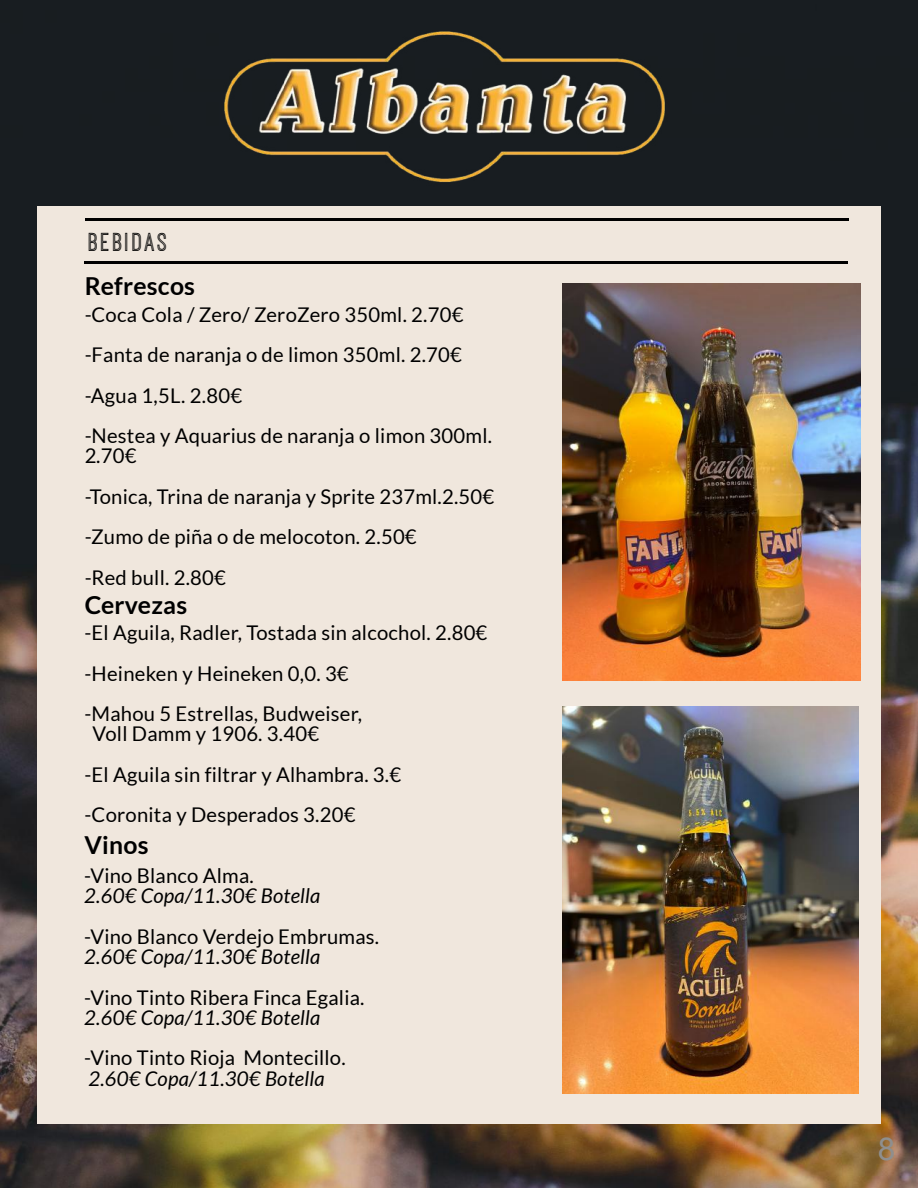
<style>
.page{position:relative;width:918px;height:1188px;background:#fff}
.page>*{position:absolute;margin:0;border:0;box-sizing:border-box;transform-origin:0 0}
.t1{font:31.5px "Arial";color:#8f8f8f}
.t2{font:27px "Ostrich Sans Inline";letter-spacing:.105em;color:#000}
.t3{font:700 24.75px "Lato";letter-spacing:.01em;color:#000}
.t4{font:20.25px/40.5px "Lato";letter-spacing:.01em;color:#000}
.t5{font:italic 20.25px "Lato";letter-spacing:.01em;color:#000}
</style>
<div class="page">
<img style="left:0;top:0;width:918px;height:1188px">
<div style="left:37px;top:206px;width:844px;height:918px;background:#f0e7dd"></div>
<hr style="left:84px;top:261px;width:84px;height:3px;background:#000">
<hr style="left:168px;top:261px;width:83px;height:3px;background:#000">
<hr style="left:251px;top:261px;width:83px;height:3px;background:#000">
<hr style="left:334px;top:261px;width:84px;height:3px;background:#000">
<hr style="left:418px;top:261px;width:83px;height:3px;background:#000">
<hr style="left:501px;top:261px;width:83px;height:3px;background:#000">
<hr style="left:584px;top:261px;width:84px;height:3px;background:#000">
<hr style="left:668px;top:261px;width:83px;height:3px;background:#000">
<hr style="left:751px;top:261px;width:84px;height:3px;background:#000">
<svg style="left:835px;top:261px;width:12px;height:3px"></svg>
<img style="left:562px;top:284px;width:298px;height:397px">
<img style="left:562px;top:707px;width:296px;height:387px">
<img style="left:57px;top:0;width:804px;height:221px">
<h2 class="t2" style="left:89px;top:228px;width:80px">BEBIDAS</h2>
<p class="t3" style="left:84px;top:270px;width:112px">Refrescos</p>
<p class="t4" style="left:84px;top:294px;width:409px">-Coca Cola / Zero/ ZeroZero 350ml. 2.70€ -Fanta de naranja o de limon 350ml. 2.70€ -Agua 1,5L. 2.80€<br>-Nestea y Aquarius de naranja o limon 300ml.</p>
<p class="t4" style="left:84px;top:435px;width:412px">2.70€<br>-Tonica, Trina de naranja y Sprite 237ml.2.50€ -Zumo de piña o de melocoton. 2.50€<br>-Red bull. 2.80€</p>
<p class="t4" style="left:84px;top:612px;width:405px">-El Aguila, Radler, Tostada sin alcochol. 2.80€ -Heineken y Heineken 0,0. 3€<br>-Mahou 5 Estrellas, Budweiser,</p>
<p class="t4" style="left:84px;top:713px;width:318px;text-indent:8px">Voll Damm y 1906. 3.40€<br>-El Aguila sin filtrar y Alhambra. 3.€ -Coronita y Desperados 3.20€</p>
<p class="t3" style="left:84px;top:829px;width:66px">Vinos</p>
<p class="t4" style="left:84px;top:855px;width:171px">-Vino Blanco Alma.</p>
<p class="t5" style="left:84px;top:883px;width:238px">2.60€ Copa/11.30€ Botella</p>
<p class="t4" style="left:84px;top:916px;width:296px">-Vino Blanco Verdejo Embrumas.</p>
<p class="t5" style="left:84px;top:944px;width:238px">2.60€ Copa/11.30€ Botella</p>
<p class="t4" style="left:84px;top:977px;width:282px">-Vino Tinto Ribera Finca Egalia.</p>
<p class="t5" style="left:84px;top:1005px;width:238px">2.60€ Copa/11.30€ Botella</p>
<p class="t4" style="left:84px;top:1037px;width:263px">-Vino Tinto Rioja Montecillo.</p>
<p class="t5" style="left:88px;top:1066px;width:238px">2.60€ Copa/11.30€ Botella</p>
<p class="t3" style="left:84px;top:590px;width:104px">Cervezas</p>
<h1 class="t1" style="left:878px;top:1131px;width:19px">8</h1>
</div>
